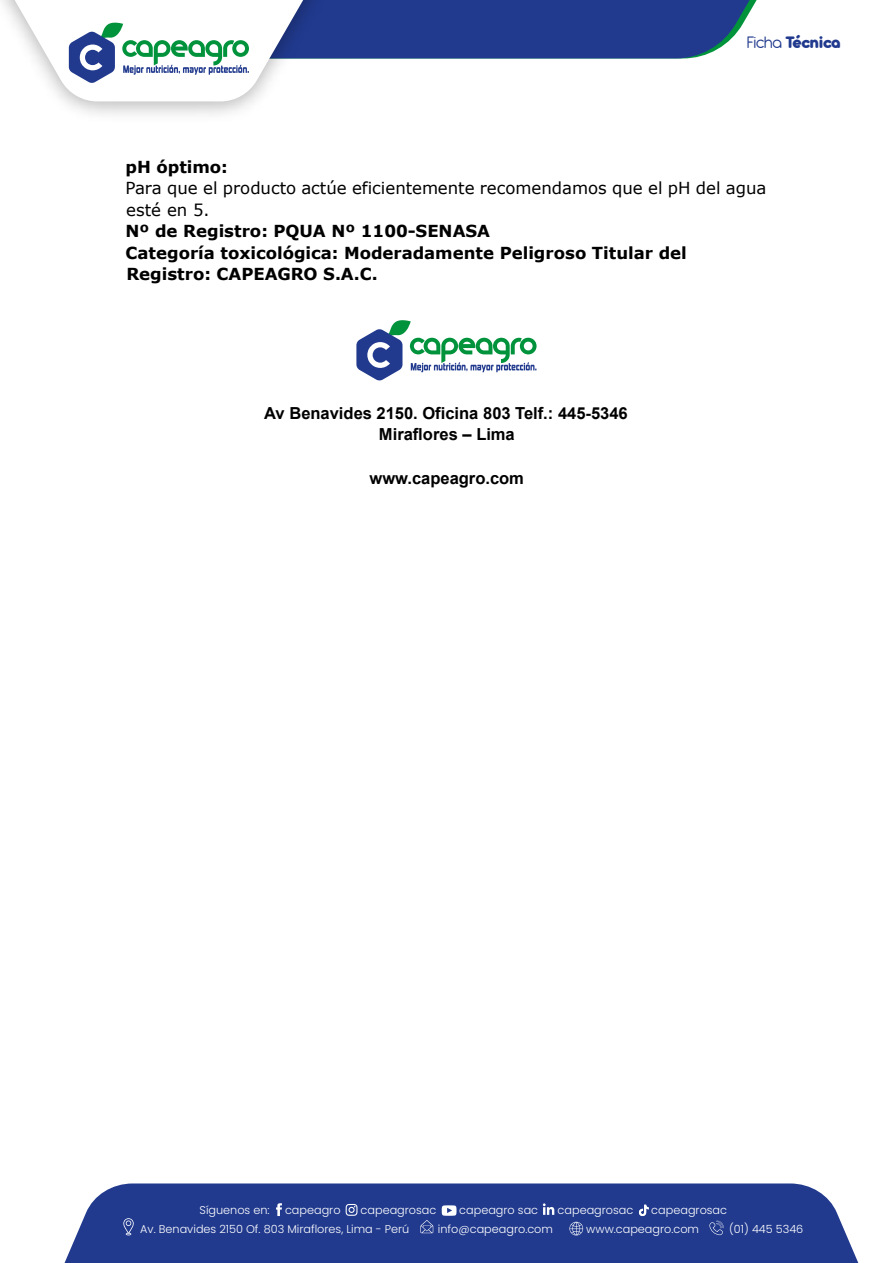
<style>
.page{position:relative;width:893px;height:1263px;background:#fff}
.page>*{position:absolute;margin:0;border:0;box-sizing:border-box;transform-origin:0 0}
.t1{font:800 18px "Antipasto Pro";letter-spacing:-.025em;color:#213a8e}
.t2{font:700 16.5px/21.5px "Verdana";color:#000}
.t3{font:700 16.5px/20.7px "Arial";color:#000;text-align:center}
.t4{font:16.5px/21.3px "Verdana";color:#000}
.t5{font:300 11.25px "Poppins";color:#fff}
.s1{font-weight:400}
</style>
<div class="page">
<div style="left:65px;top:1183px;width:793px;height:80px;background:#213a8e"></div>
<svg style="left:569px;top:1222px;width:14px;height:13px"></svg>
<svg style="left:709px;top:1221px;width:15px;height:14px"></svg>
<svg style="left:123px;top:1218px;width:11px;height:17px"></svg>
<svg style="left:420px;top:1220px;width:13px;height:13px"></svg>
<svg style="left:276px;top:1203px;width:6px;height:13px"></svg>
<svg style="left:346px;top:1204px;width:12px;height:12px"></svg>
<svg style="left:543px;top:1203px;width:11px;height:12px"></svg>
<svg style="left:639px;top:1205px;width:10px;height:11px"></svg>
<svg style="left:442px;top:1205px;width:15px;height:11px"></svg>
<svg style="left:0;top:0;width:757px;height:101px"></svg>
<svg style="left:356px;top:320px;width:181px;height:61px"></svg>
<h1 class="t1" style="left:747px;top:31px;width:96px"><span class="s1">Ficha</span> Técnica</h1>
<h2 class="t2" style="left:125px;top:156px;width:104px">pH óptimo:</h2>
<h2 class="t4" style="left:126px;top:177px;width:643px">Para que el producto actúe eficientemente recomendamos que el pH del agua esté en 5.</h2>
<h2 class="t2" style="left:126px;top:220px;width:563px">Nº de Registro: PQUA Nº 1100-SENASA<br>Categoría toxicológica: Moderadamente Peligroso Titular del<br>Registro: CAPEAGRO S.A.C.</h2>
<h2 class="t3" style="left:264px;top:403px;width:365px">Av Benavides 2150. Oficina 803 Telf.: 445-5346<br>Miraflores – Lima</h2>
<h2 class="t3" style="left:369px;top:468px;width:156px">www.capeagro.com</h2>
<p class="t5" style="left:200px;top:1204px;width:72px">Síguenos en:</p>
<p class="t5" style="left:285px;top:1204px;width:57px">capeagro</p>
<p class="t5" style="left:361px;top:1204px;width:77px">capeagrosac</p>
<p class="t5" style="left:459px;top:1204px;width:80px">capeagro sac</p>
<p class="t5" style="left:558px;top:1204px;width:77px">capeagrosac</p>
<p class="t5" style="left:651px;top:1204px;width:77px">capeagrosac</p>
<p class="t5" style="left:140px;top:1222px;width:271px">Av. Benavides 2150 Of. 803 Miraflores, Lima - Perú</p>
<p class="t5" style="left:438px;top:1222px;width:117px">info@capeagro.com</p>
<p class="t5" style="left:586px;top:1222px;width:114px">www.capeagro.com</p>
<p class="t5" style="left:729px;top:1222px;width:76px">(01) 445 5346</p>
</div>
